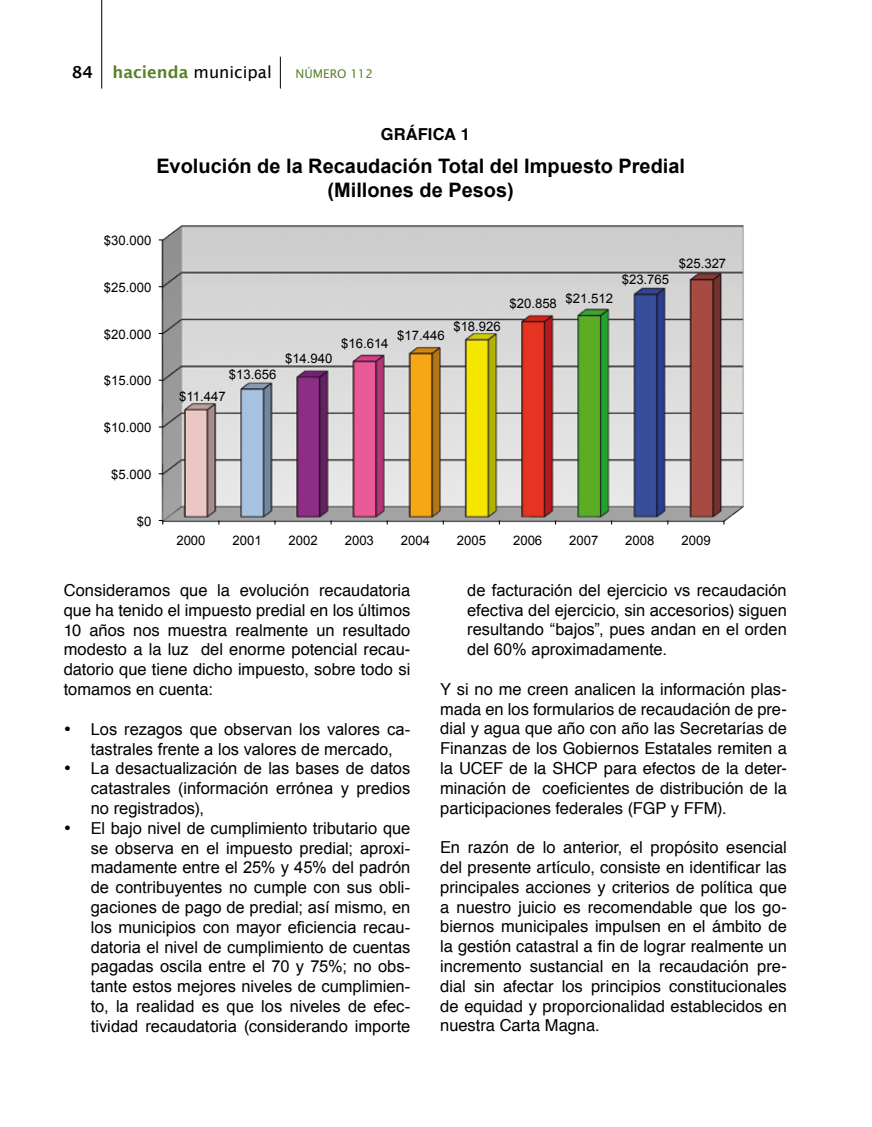
<style>
.page{position:relative;width:872px;height:1127px;background:#fff}
.page>*{position:absolute;margin:0;border:0;box-sizing:border-box;transform-origin:0 0}
.t1{font:700 19.95px/24.2px "Arial";color:#000;text-align:center}
.t2{font:16.5px/19.8px "Helvetica";color:#000;text-align:justify}
.t3{font:16.5px/19.8px "Arial";color:#000;text-align:justify}
.t4{font:16.5px "Lucida Sans";color:#000}
.t5{font:700 16.5px "Helvetica";letter-spacing:.005em;color:#000}
.t6{font:13.2px "Arial";color:#000}
.t7{font:12px "Lucida Sans";color:#558128}
.s1{font-weight:600}
.s2{font-weight:600;color:#558128}
</style>
<div class="page">
<hr style="left:101px;top:0;width:1px;height:89px;background:#000">
<hr style="left:280px;top:57px;width:1px;height:32px;background:#000">
<img style="left:161px;top:225px;width:583px;height:298px">
<p class="t4" style="left:72px;top:62px;width:201px"><span class="s1">84</span> <span class="s2">hacienda</span> municipal</p>
<p class="t7" style="left:296px;top:67px;width:79px">NÚMERO 112</p>
<p class="t5" style="left:381px;top:121px;width:91px">GRÁFICA 1</p>
<p class="t1" style="left:156px;top:154px;width:530px">Evolución de la Recaudación Total del Impuesto Predial (Millones de Pesos)</p>
<p class="t6" style="left:104px;top:233px;width:49px">$30.000</p>
<p class="t6" style="left:104px;top:280px;width:49px">$25.000</p>
<p class="t6" style="left:104px;top:327px;width:49px">$20.000</p>
<p class="t6" style="left:104px;top:373px;width:49px">$15.000</p>
<p class="t6" style="left:104px;top:420px;width:49px">$10.000</p>
<p class="t6" style="left:111px;top:467px;width:42px">$5.000</p>
<p class="t6" style="left:137px;top:514px;width:16px">$0</p>
<p class="t6" style="left:229px;top:367px;width:49px">$13.656</p>
<p class="t6" style="left:179px;top:389px;width:48px">$11.447</p>
<p class="t6" style="left:285px;top:351px;width:49px">$14.940</p>
<p class="t6" style="left:341px;top:336px;width:49px">$16.614</p>
<p class="t6" style="left:397px;top:328px;width:49px">$17.446</p>
<p class="t6" style="left:453px;top:319px;width:49px">$18.926</p>
<p class="t6" style="left:509px;top:294px;width:105px">$20.858 $21.512</p>
<p class="t6" style="left:621px;top:272px;width:49px">$23.765</p>
<p class="t6" style="left:679px;top:256px;width:49px">$25.327</p>
<p class="t6" style="left:176px;top:533px;width:31px">2000</p>
<p class="t6" style="left:232px;top:533px;width:31px">2001</p>
<p class="t6" style="left:289px;top:533px;width:31px">2002</p>
<p class="t6" style="left:345px;top:533px;width:31px">2003</p>
<p class="t6" style="left:401px;top:533px;width:31px">2004</p>
<p class="t6" style="left:457px;top:533px;width:31px">2005</p>
<p class="t6" style="left:513px;top:533px;width:31px">2006</p>
<p class="t6" style="left:569px;top:533px;width:31px">2007</p>
<p class="t6" style="left:625px;top:533px;width:31px">2008</p>
<p class="t6" style="left:681px;top:533px;width:31px">2009</p>
<p class="t2" style="left:64px;top:581px;width:348px">Consideramos que la evolución recaudatoria que ha tenido el impuesto predial en los últimos 10 años nos muestra realmente un resultado modesto a la luz del enorme potencial recau&shy;datorio que tiene dicho impuesto, sobre todo si tomamos en cuenta:</p>
<p class="t3" style="left:64px;top:719px;width:348px;text-align:center">• Los rezagos que observan los valores ca&shy;tastrales frente a los valores de mercado,</p>
<p class="t3" style="left:91px;top:758px;width:321px;text-indent:-27px">• La desactualización de las bases de datos catastrales (información errónea y predios no registrados),</p>
<p class="t3" style="left:91px;top:818px;width:321px;text-indent:-27px">• El bajo nivel de cumplimiento tributario que se observa en el impuesto predial; aproxi&shy;madamente entre el 25% y 45% del padrón de contribuyentes no cumple con sus obli&shy;gaciones de pago de predial; así mismo, en los municipios con mayor eficiencia recau&shy;datoria el nivel de cumplimiento de cuentas pagadas oscila entre el 70 y 75%; no obs&shy;tante estos mejores niveles de cumplimien&shy;to, la realidad es que los niveles de efec&shy;tividad recaudatoria (considerando importe</p>
<p class="t3" style="left:467px;top:580px;width:321px">de facturación del ejercicio vs recaudación efectiva del ejercicio, sin accesorios) siguen resultando “bajos”, pues andan en el orden del 60% aproximadamente.</p>
<p class="t2" style="left:440px;top:679px;width:348px">Y si no me creen analicen la información plas&shy;mada en los formularios de recaudación de pre&shy;dial y agua que año con año las Secretarías de Finanzas de los Gobiernos Estatales remiten a la UCEF de la SHCP para efectos de la deter&shy;minación de coeficientes de distribución de la participaciones federales (FGP y FFM).</p>
<p class="t2" style="left:440px;top:838px;width:348px">En razón de lo anterior, el propósito esencial del presente artículo, consiste en identificar las principales acciones y criterios de política que a nuestro juicio es recomendable que los go&shy;biernos municipales impulsen en el ámbito de la gestión catastral a fin de lograr realmente un incremento sustancial en la recaudación pre&shy;dial sin afectar los principios constitucionales de equidad y proporcionalidad establecidos en nuestra Carta Magna.</p>
</div>
